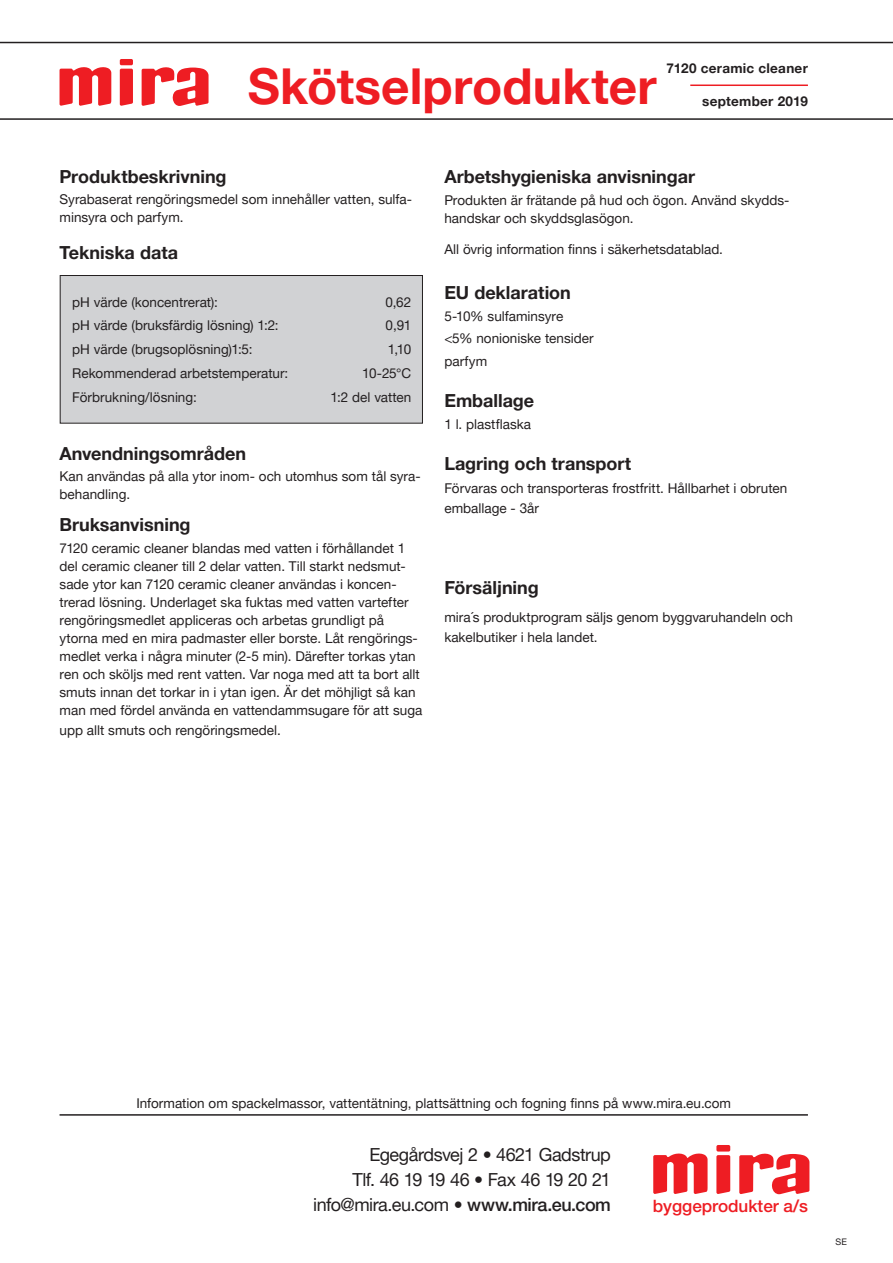
<style>
.page{position:relative;width:893px;height:1263px;background:#fff}
.page>*{position:absolute;margin:0;border:0;box-sizing:border-box;transform-origin:0 0}
.TYPE_OVERSKRIFT{font:700 49.5px "Helvetica Neue LT Pro";color:#ee1d23}
.t1{font:18px "Helvetica Neue LT Pro";letter-spacing:-.025em;color:#231f20}
.BRØD{font:700 18px "Helvetica Neue LT Pro";color:#231f20}
.BRØD_OVERSKRIFT{font:700 18px "Helvetica Neue LT Pro";color:#231f20}
.t2{font:500 17.1px "Helvetica Neue LT Pro";color:#ee1d23}
.BRØD-2{font:13.5px/18px "Helvetica Neue LT Pro";color:#231f20}
.BRØD-3{font:700 13.5px "Helvetica Neue LT Pro";letter-spacing:.02em;color:#231f20}
.over{font:9px "Helvetica Neue LT Pro";color:#231f20}
.s1{font-weight:500}
</style>
<div class="page">
<div style="left:60px;top:275px;width:362px;height:148px;background:#d1d2d4"></div>
<div style="left:60px;top:275px;width:363px;height:148px;border:1px solid #231f20"></div>
<hr style="left:60px;top:1114px;width:748px;height:2px;background:#231f20">
<svg style="left:716px;top:1155px;width:14px;height:39px"></svg>
<div style="left:716px;top:1145px;width:14px;height:6px;background:#ee1d23;border-radius:2px"></div>
<svg style="left:653px;top:1153px;width:55px;height:41px"></svg>
<svg style="left:739px;top:1153px;width:70px;height:41px"></svg>
<hr style="left:0;top:118px;width:893px;height:2px;background:#231f20">
<hr style="left:0;top:42px;width:893px;height:1px;background:#231f20">
<svg style="left:120px;top:69px;width:13px;height:37px"></svg>
<div style="left:120px;top:59px;width:13px;height:6px;background:#ee1d23;border-radius:2px"></div>
<svg style="left:60px;top:67px;width:52px;height:39px"></svg>
<svg style="left:142px;top:67px;width:67px;height:39px"></svg>
<hr style="left:690px;top:85px;width:118px;height:1px;background:#ee1d23">
<p class="TYPE_OVERSKRIFT" style="left:248px;top:56px;width:410px">Skötselprodukter</p>
<p class="BRØD-3" style="left:666px;top:60px;width:143px">7120 ceramic cleaner</p>
<p class="BRØD-3" style="left:702px;top:93px;width:107px">september 2019</p>
<p class="BRØD_OVERSKRIFT" style="left:60px;top:165px;width:169px">Produktbeskrivning</p>
<p class="BRØD-2" style="left:60px;top:190px;width:354px">Syrabaserat rengöringsmedel som innehåller vatten, sulfa&shy;minsyra och parfym.</p>
<p class="BRØD_OVERSKRIFT" style="left:60px;top:241px;width:120px">Tekniska data</p>
<p class="BRØD-2" style="left:72px;top:292px;width:147px">pH värde (koncentrerat):</p>
<p class="BRØD-2" style="left:385px;top:292px;width:27px">0,62</p>
<p class="BRØD-2" style="left:72px;top:316px;width:208px">pH värde (bruksfärdig lösning) 1:2:</p>
<p class="BRØD-2" style="left:386px;top:316px;width:27px">0,91</p>
<p class="BRØD-2" style="left:72px;top:340px;width:182px">pH värde (brugsoplösning)1:5:</p>
<p class="BRØD-2" style="left:388px;top:340px;width:25px">1,10</p>
<p class="BRØD-2" style="left:72px;top:364px;width:218px">Rekommenderad arbetstemperatur:</p>
<p class="BRØD-2" style="left:362px;top:364px;width:51px">10-25°C</p>
<p class="BRØD-2" style="left:72px;top:387px;width:126px">Förbrukning/lösning:</p>
<p class="BRØD-2" style="left:331px;top:387px;width:82px">1:2 del vatten</p>
<p class="BRØD_OVERSKRIFT" style="left:60px;top:442px;width:188px">Anvendningsområden</p>
<p class="BRØD-2" style="left:60px;top:467px;width:363px">Kan användas på alla ytor inom- och utomhus som tål syra&shy;behandling.</p>
<p class="BRØD" style="left:60px;top:514px;width:133px">Bruksanvisning</p>
<p class="BRØD-2" style="left:60px;top:539px;width:364px">7120 ceramic cleaner blandas med vatten i förhållandet 1 del ceramic cleaner till 2 delar vatten. Till starkt nedsmut&shy;sade ytor kan 7120 ceramic cleaner användas i koncen&shy;trerad lösning. Underlaget ska fuktas med vatten vartefter rengöringsmedlet appliceras och arbetas grundligt på ytorna med en mira padmaster eller borste. Låt rengörings&shy;medlet verka i några minuter (2-5 min). Därefter torkas ytan ren och sköljs med rent vatten. Var noga med att ta bort allt smuts innan det torkar in i ytan igen. Är det möhjligt så kan man med fördel använda en vattendammsugare för att suga</p>
<p class="BRØD-2" style="left:60px;top:721px;width:223px">upp allt smuts och rengöringsmedel.</p>
<p class="BRØD" style="left:444px;top:165px;width:252px">Arbetshygieniska anvisningar</p>
<p class="BRØD-2" style="left:444px;top:191px;width:347px">Produkten är frätande på hud och ögon. Använd skydds&shy;handskar och skyddsglasögon.</p>
<p class="BRØD-2" style="left:444px;top:240px;width:280px">All övrig information finns i säkerhetsdatablad.</p>
<p class="BRØD_OVERSKRIFT" style="left:444px;top:281px;width:128px">EU deklaration</p>
<p class="BRØD-2" style="left:444px;top:307px;width:120px">5-10% sulfaminsyre</p>
<p class="BRØD-2" style="left:444px;top:329px;width:151px">&lt;5% nonioniske tensider</p>
<p class="BRØD-2" style="left:444px;top:352px;width:44px">parfym</p>
<p class="BRØD_OVERSKRIFT" style="left:444px;top:389px;width:91px">Emballage</p>
<p class="BRØD-2" style="left:444px;top:415px;width:88px">1 l. plastflaska</p>
<p class="BRØD" style="left:444px;top:452px;width:188px">Lagring och transport</p>
<p class="BRØD-2" style="left:444px;top:478px;width:344px;line-height:19.5px">Förvaras och transporteras frostfritt. Hållbarhet i obruten emballage - 3år</p>
<p class="BRØD" style="left:444px;top:577px;width:96px">Försäljning</p>
<p class="BRØD-2" style="left:444px;top:607px;width:350px;line-height:19.5px">mira´s produktprogram säljs genom byggvaruhandeln och kakelbutiker i hela landet.</p>
<p class="BRØD-2" style="left:136px;top:1094px;width:596px">Information om spackelmassor, vattentätning, plattsättning och fogning finns på www.mira.eu.com</p>
<p class="t1" style="left:369px;top:1143px;width:243px">Egegårdsvej 2 • 4621 Gadstrup</p>
<p class="t1" style="left:353px;top:1168px;width:260px">Tlf. 46 19 19 46 • Fax 46 19 20 21</p>
<p class="t1" style="left:313px;top:1194px;width:299px">info@mira.eu.com • <span class="s1">www.mira.eu.com</span></p>
<p class="t2" style="left:653px;top:1195px;width:157px">byggeprodukter a/s</p>
<p class="over" style="left:836px;top:1236px;width:13px">SE</p>
</div>
